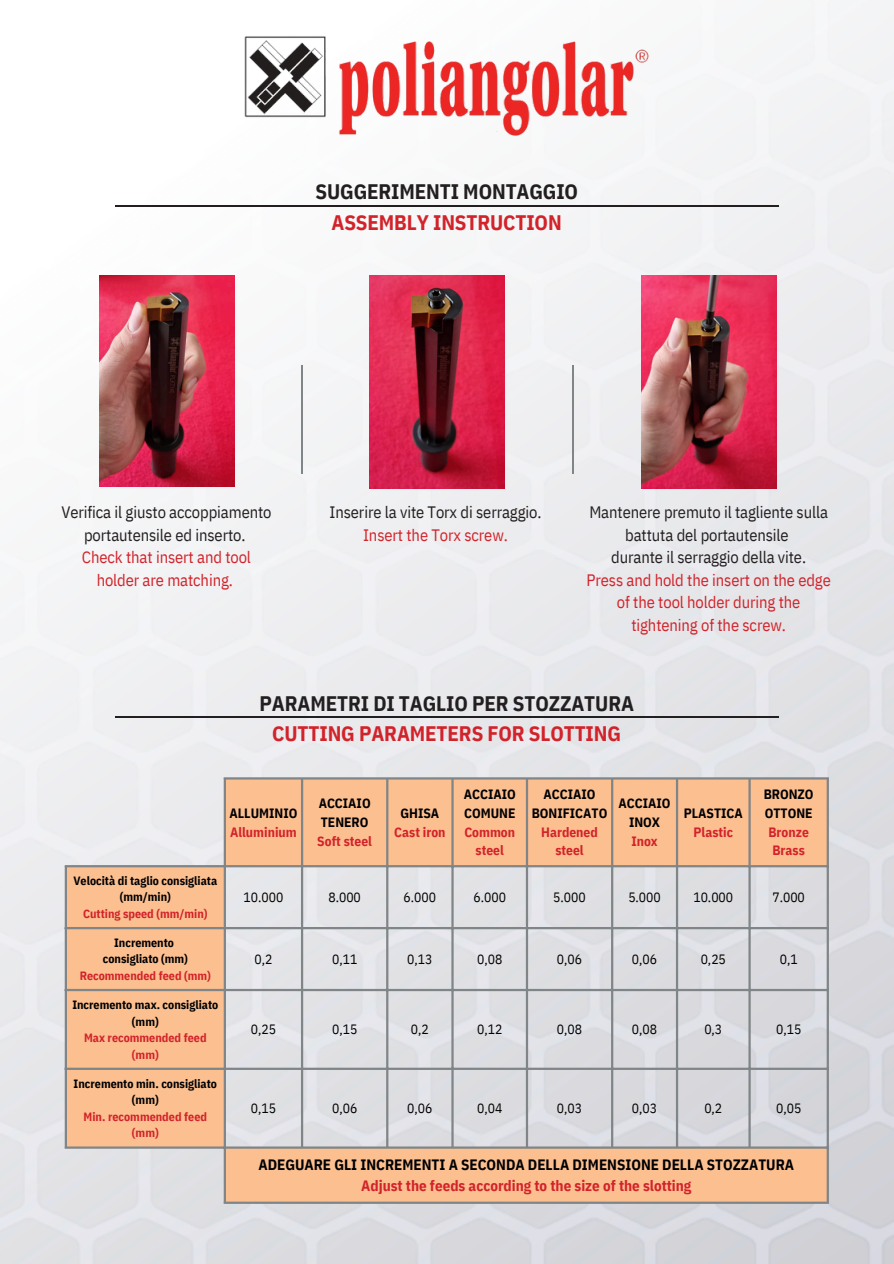
<style>
.page{position:relative;width:894px;height:1264px;background:#fff}
.page>*{position:absolute;margin:0;border:0;box-sizing:border-box;transform-origin:0 0}
.t1{font:700 21px "IBM Plex Sans Cond";letter-spacing:-.005em;color:#231f20}
.t2{font:700 21px "IBM Plex Sans Cond";letter-spacing:-.005em;color:#d2232a}
.t3{font:16.5px/22.5px "IBM Plex Sans Cond";letter-spacing:-.005em;color:#231f20;text-align:center}
.t4{font:16.5px/22.5px "IBM Plex Sans Cond";letter-spacing:-.005em;color:#d2232a;text-align:center}
.t5{font:700 15px "IBM Plex Sans Cond";color:#000}
.t6{font:700 15px "IBM Plex Sans Cond";color:#d2232a}
.t7{font:13.5px "IBM Plex Sans Cond";color:#000}
.t8{font:700 13.5px/18.8px "IBM Plex Sans Cond";color:#000}
.t9{font:700 13.5px/18.8px "IBM Plex Sans Cond";color:#d2232a;text-align:center}
.t10{font:700 12px/16.5px "IBM Plex Sans Cond";color:#000;text-align:center}
.t11{font:700 12px/16.5px "IBM Plex Sans Cond";color:#d2232a;text-align:center}
</style>
<div class="page">
<img style="left:0;top:0;width:893px;height:1263px">
<hr style="left:115px;top:205px;width:663px;height:1px;background:#231f20">
<hr style="left:301px;top:365px;width:1px;height:108px;background:#808587">
<hr style="left:572px;top:365px;width:1px;height:108px;background:#808587">
<svg style="left:66px;top:778px;width:760px;height:424px;background:#ead1c0"></svg>
<hr style="left:65px;top:867px;width:2px;height:279px;background:#808587">
<hr style="left:224px;top:779px;width:2px;height:422px;background:#808587">
<hr style="left:301px;top:779px;width:2px;height:367px;background:#808587">
<hr style="left:386px;top:779px;width:2px;height:367px;background:#808587">
<hr style="left:451px;top:779px;width:2px;height:367px;background:#808587">
<hr style="left:525px;top:779px;width:3px;height:367px;background:#808587">
<hr style="left:611px;top:779px;width:2px;height:367px;background:#808587">
<hr style="left:675px;top:779px;width:3px;height:367px;background:#808587">
<hr style="left:748px;top:779px;width:2px;height:367px;background:#808587">
<hr style="left:826px;top:779px;width:2px;height:422px;background:#808587">
<hr style="left:224px;top:777px;width:604px;height:2px;background:#808587">
<hr style="left:65px;top:865px;width:763px;height:2px;background:#808587">
<hr style="left:65px;top:927px;width:763px;height:2px;background:#808587">
<hr style="left:65px;top:988px;width:763px;height:3px;background:#808587">
<hr style="left:65px;top:1067px;width:763px;height:2px;background:#808587">
<hr style="left:65px;top:1146px;width:763px;height:2px;background:#808587">
<hr style="left:224px;top:1201px;width:604px;height:2px;background:#808587">
<hr style="left:115px;top:716px;width:663px;height:1px;background:#231f20">
<img style="left:99px;top:275px;width:135px;height:212px">
<img style="left:641px;top:275px;width:135px;height:213px">
<img style="left:369px;top:275px;width:135px;height:213px">
<img style="left:244px;top:33px;width:405px;height:108px">
<p class="t1" style="left:315px;top:178px;width:264px">SUGGERIMENTI MONTAGGIO</p>
<p class="t2" style="left:331px;top:208px;width:232px">ASSEMBLY INSTRUCTION</p>
<p class="t3" style="left:61px;top:500px;width:212px">Verifica il giusto accoppiamento portautensile ed inserto.</p>
<p class="t4" style="left:82px;top:545px;width:170px">Check that insert and tool holder are matching.</p>
<p class="t3" style="left:329px;top:500px;width:213px">Inserire la vite Torx di serraggio.</p>
<p class="t4" style="left:363px;top:523px;width:146px">Insert the Torx screw.</p>
<p class="t3" style="left:589px;top:500px;width:240px">Mantenere premuto il tagliente sulla battuta del portautensile</p>
<p class="t3" style="left:611px;top:545px;width:196px">durante il serraggio della vite.</p>
<p class="t4" style="left:586px;top:568px;width:246px">Press and hold the insert on the edge of the tool holder during the tightening of the screw.</p>
<p class="t1" style="left:259px;top:689px;width:376px">PARAMETRI DI TAGLIO PER STOZZATURA</p>
<p class="t2" style="left:272px;top:719px;width:350px">CUTTING PARAMETERS FOR SLOTTING</p>
<p class="t10" style="left:73px;top:872px;width:145px">Velocità di taglio consigliata (mm/min)</p>
<p class="t11" style="left:83px;top:905px;width:126px">Cutting speed (mm/min)</p>
<p class="t10" style="left:114px;top:934px;width:61px">Incremento</p>
<p class="t10" style="left:103px;top:950px;width:86px">consigliato (mm)</p>
<p class="t11" style="left:80px;top:967px;width:133px">Recommended feed (mm)</p>
<p class="t10" style="left:72px;top:996px;width:147px">Incremento max. consigliato (mm)</p>
<p class="t11" style="left:84px;top:1029px;width:124px">Max recommended feed (mm)</p>
<p class="t10" style="left:74px;top:1075px;width:145px">Incremento min. consigliato (mm)</p>
<p class="t11" style="left:84px;top:1108px;width:125px">Min. recommended feed (mm)</p>
<p class="t8" style="left:229px;top:803px;width:69px">ALLUMINIO</p>
<h1 class="t9" style="left:230px;top:822px;width:68px">Alluminium</h1>
<h1 class="t8" style="left:318px;top:794px;width:53px">ACCIAIO<br>TENERO</h1>
<p class="t9" style="left:317px;top:831px;width:56px">Soft steel</p>
<p class="t8" style="left:400px;top:803px;width:40px">GHISA</p>
<p class="t9" style="left:394px;top:822px;width:53px">Cast iron</p>
<p class="t8" style="left:463px;top:784px;width:53px">ACCIAIO<br>COMUNE</p>
<p class="t9" style="left:464px;top:822px;width:52px">Common steel</p>
<p class="t8" style="left:531px;top:784px;width:77px;text-align:center">ACCIAIO<br>BONIFICATO</p>
<p class="t9" style="left:541px;top:822px;width:58px">Hardened steel</p>
<p class="t8" style="left:618px;top:794px;width:53px;text-align:center">ACCIAIO<br>INOX</p>
<p class="t9" style="left:631px;top:831px;width:28px">Inox</p>
<p class="t8" style="left:683px;top:803px;width:61px">PLASTICA</p>
<h1 class="t9" style="left:693px;top:822px;width:41px">Plastic</h1>
<h1 class="t8" style="left:763px;top:784px;width:51px">BRONZO</h1>
<p class="t8" style="left:764px;top:803px;width:49px">OTTONE</p>
<p class="t9" style="left:768px;top:822px;width:42px">Bronze</p>
<p class="t9" style="left:772px;top:840px;width:34px">Brass</p>
<p class="t7" style="left:243px;top:888px;width:41px">10.000</p>
<p class="t7" style="left:328px;top:888px;width:34px">8.000</p>
<p class="t7" style="left:403px;top:888px;width:34px">6.000</p>
<p class="t7" style="left:473px;top:888px;width:34px">6.000</p>
<p class="t7" style="left:553px;top:888px;width:34px">5.000</p>
<p class="t7" style="left:628px;top:888px;width:34px">5.000</p>
<p class="t7" style="left:693px;top:888px;width:41px">10.000</p>
<p class="t7" style="left:772px;top:888px;width:34px">7.000</p>
<p class="t7" style="left:254px;top:949px;width:19px">0,2</p>
<p class="t7" style="left:332px;top:949px;width:27px">0,11</p>
<p class="t7" style="left:407px;top:949px;width:27px">0,13</p>
<p class="t7" style="left:477px;top:949px;width:27px">0,08</p>
<p class="t7" style="left:556px;top:949px;width:27px">0,06</p>
<p class="t7" style="left:631px;top:949px;width:27px">0,06</p>
<p class="t7" style="left:700px;top:949px;width:27px">0,25</p>
<p class="t7" style="left:779px;top:949px;width:19px">0,1</p>
<p class="t7" style="left:251px;top:1020px;width:27px">0,25</p>
<p class="t7" style="left:332px;top:1020px;width:27px">0,15</p>
<p class="t7" style="left:411px;top:1020px;width:19px">0,2</p>
<p class="t7" style="left:477px;top:1020px;width:27px">0,12</p>
<p class="t7" style="left:556px;top:1020px;width:27px">0,08</p>
<p class="t7" style="left:631px;top:1020px;width:27px">0,08</p>
<p class="t7" style="left:704px;top:1020px;width:19px">0,3</p>
<p class="t7" style="left:775px;top:1020px;width:27px">0,15</p>
<p class="t7" style="left:251px;top:1099px;width:27px">0,15</p>
<p class="t7" style="left:332px;top:1099px;width:27px">0,06</p>
<p class="t7" style="left:407px;top:1099px;width:27px">0,06</p>
<p class="t7" style="left:477px;top:1099px;width:27px">0,04</p>
<p class="t7" style="left:556px;top:1099px;width:27px">0,03</p>
<p class="t7" style="left:631px;top:1099px;width:27px">0,03</p>
<p class="t7" style="left:704px;top:1099px;width:19px">0,2</p>
<p class="t7" style="left:775px;top:1099px;width:27px">0,05</p>
<p class="t5" style="left:258px;top:1154px;width:537px">ADEGUARE GLI INCREMENTI A SECONDA DELLA DIMENSIONE DELLA STOZZATURA</p>
<p class="t6" style="left:361px;top:1175px;width:332px">Adjust the feeds according to the size of the slotting</p>
</div>
